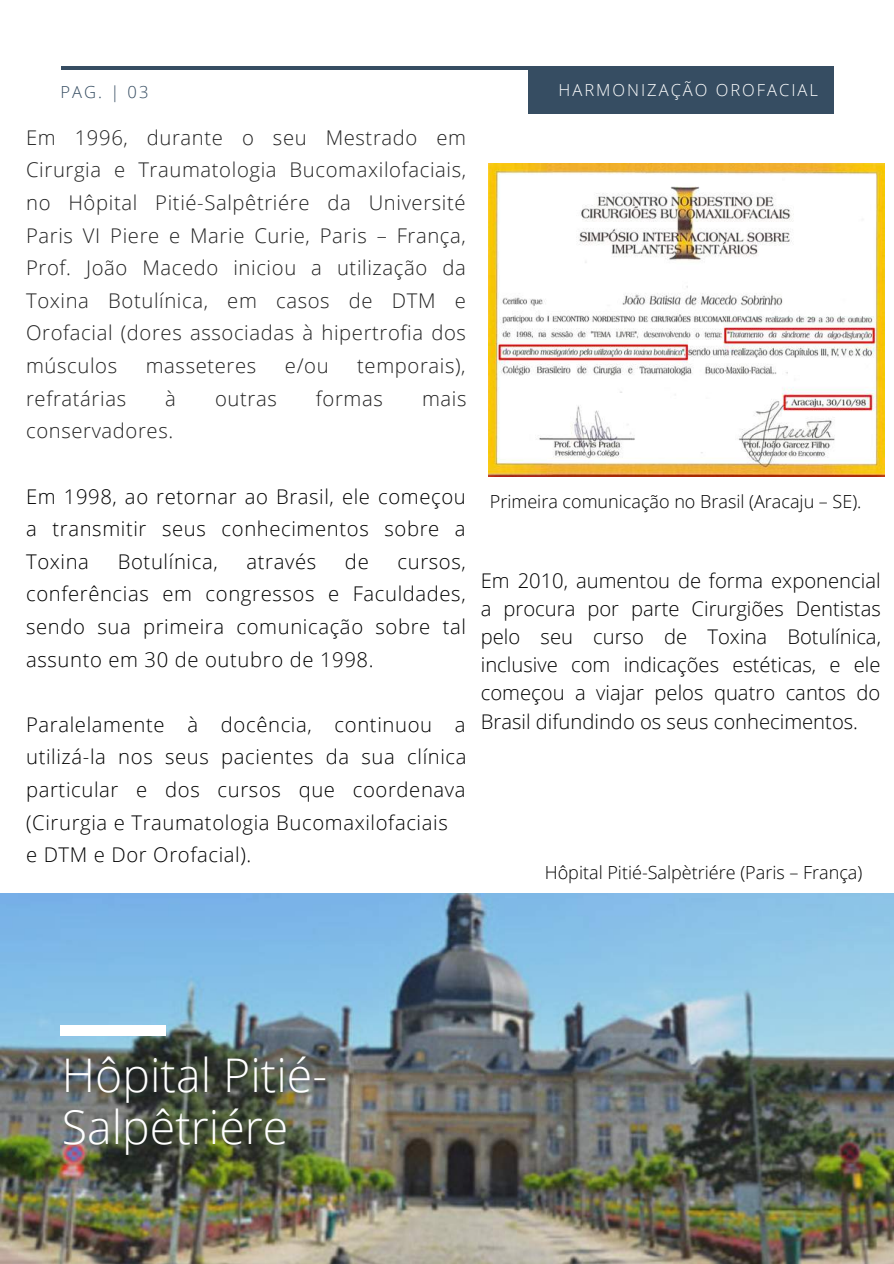
<style>
.page{position:relative;width:894px;height:1264px;background:#fff}
.page>*{position:absolute;margin:0;border:0;box-sizing:border-box;transform-origin:0 0}
.t1{font:300 46.35px/51.8px "Open Sans";color:#fff}
.t2{font:300 20.25px/32.5px "Open Sans";letter-spacing:.03em;color:#000;text-align:justify}
.t3{font:300 20.25px/32.5px "Open Sans";letter-spacing:.03em;color:#222;text-align:justify}
.t4{font:300 18px "Open Sans";color:#000}
.t5{font:300 16.5px "Open Sans";letter-spacing:.12em;color:#fff}
.t6{font:300 16.5px "Open Sans";color:#364d62}
</style>
<div class="page">
<hr style="left:61px;top:66px;width:771px;height:4px;background:#364d62">
<div style="left:528px;top:66px;width:305px;height:48px;background:#364d62"></div>
<img style="left:0;top:893px;width:893px;height:370px">
<div style="left:60px;top:1025px;width:105px;height:10px;background:#fff"></div>
<img style="left:488px;top:163px;width:396px;height:313px">
<p class="t6" style="left:61px;top:80px;width:89px">PAG. | 03</p>
<p class="t5" style="left:558px;top:79px;width:261px">HARMONIZAÇÃO OROFACIAL</p>
<p class="t3" style="left:26px;top:121px;width:441px">Em 1996, durante o seu Mestrado em Cirurgia e Traumatologia Bucomaxilofaciais, no Hôpital Pitié-Salpêtriére da Université Paris VI Piere e Marie Curie, Paris – França, Prof. João Macedo iniciou a utilização da Toxina Botulínica, em casos de DTM e Orofacial (dores associadas à hipertrofia dos músculos</p>
<p class="t3" style="left:146px;top:349px;width:112px">masseteres</p>
<p class="t3" style="left:285px;top:349px;width:45px">e/ou</p>
<p class="t3" style="left:357px;top:349px;width:110px">temporais),</p>
<p class="t3" style="left:26px;top:381px;width:101px">refratárias</p>
<p class="t3" style="left:165px;top:381px;width:12px">à</p>
<p class="t3" style="left:215px;top:381px;width:63px">outras</p>
<p class="t3" style="left:316px;top:381px;width:68px">formas</p>
<p class="t3" style="left:422px;top:381px;width:46px">mais</p>
<p class="t3" style="left:26px;top:414px;width:149px">conservadores.</p>
<p class="t2" style="left:26px;top:479px;width:441px">Em 1998, ao retornar ao Brasil, ele começou a transmitir seus conhecimentos sobre a Toxina</p>
<p class="t2" style="left:118px;top:544px;width:101px">Botulínica,</p>
<p class="t2" style="left:246px;top:544px;width:71px">através</p>
<p class="t2" style="left:345px;top:544px;width:25px">de</p>
<p class="t2" style="left:26px;top:544px;width:441px;text-indent:371px">cursos, conferências em congressos e Faculdades, sendo sua primeira comunicação sobre tal assunto em 30 de outubro de 1998.</p>
<p class="t2" style="left:26px;top:707px;width:442px;text-align:left">Paralelamente à docência, continuou a utilizá-la nos seus pacientes da sua clínica particular e dos cursos que coordenava (Cirurgia e Traumatologia Bucomaxilofaciais<br>e DTM e Dor Orofacial).</p>
<p class="t4" style="left:490px;top:489px;width:373px">Primeira comunicação no Brasil (Aracaju – SE).</p>
<p class="t2" style="left:480px;top:565px;width:401px;line-height:28.2px">Em 2010, aumentou de forma exponencial a procura por parte Cirurgiões Dentistas pelo seu curso de Toxina Botulínica, inclusive com indicações estéticas, e ele começou a viajar pelos quatro cantos do Brasil difundindo os seus conhecimentos.</p>
<p class="t4" style="left:544px;top:859px;width:319px">Hôpital Pitié-Salpètriére (Paris – França)</p>
<h1 class="t1" style="left:62px;top:1048px;width:267px">Hôpital Pitié-<br>Salpêtriére</h1>
</div>
